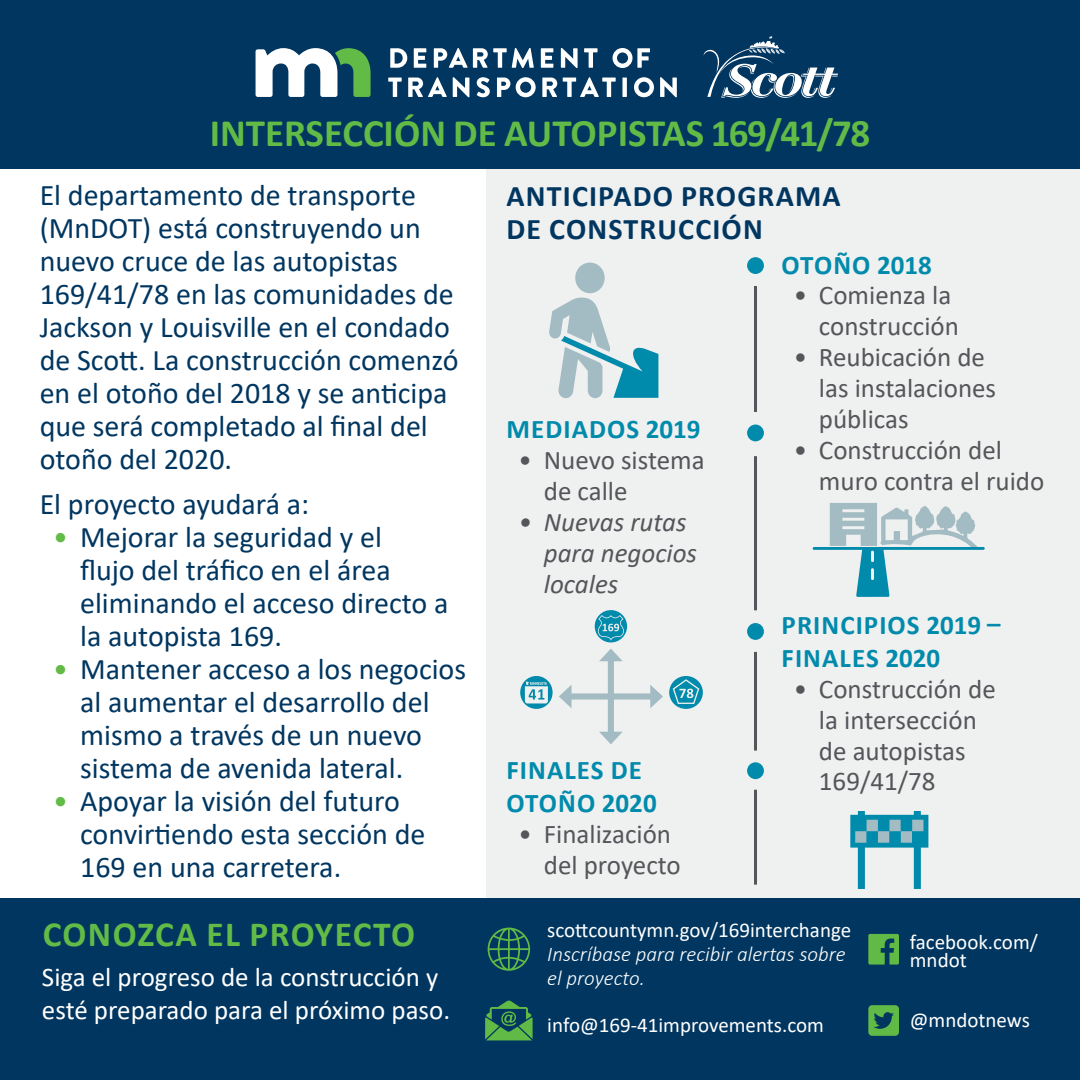
<style>
.page{position:relative;width:1080px;height:1080px;background:#fff}
.page>*{position:absolute;margin:0;border:0;box-sizing:border-box;transform-origin:0 0}
.t1{font:700 39px "Calibri";color:#62bb46}
.t2{font:700 35.4px "Calibri";letter-spacing:.035em;color:#62bb46}
.t3{font:30px/33px "Calibri";color:#003660}
.t4{font:700 30px/33px "Calibri";letter-spacing:.04em;color:#003660}
.t5{font:27px/30.9px "Calibri";color:#54565a}
.t6{font:27px/33px "Calibri";color:#fff}
.t7{font:700 27px/33px "Calibri";letter-spacing:.04em;color:#008aab}
.t8{font:italic 27px/30.9px "Calibri";color:#54565a}
.t9{font:700 27px "Calibri";letter-spacing:.01em;color:#008aab}
.t10{font:21px/18px "Calibri";color:#fff}
.t11{font:italic 300 21px/23.7px "Calibri";color:#fff}
.s1{color:#62bb46}
</style>
<div class="page">
<div style="left:486px;top:163px;width:594px;height:753px;background:#eff0f0"></div>
<div style="left:0;top:0;width:1080px;height:168px;background:#003660"></div>
<div style="left:0;top:899px;width:1080px;height:181px;background:#003660"></div>
<svg style="left:485px;top:1000px;width:48px;height:40px"></svg>
<svg style="left:868px;top:934px;width:31px;height:31px"></svg>
<svg style="left:868px;top:1005px;width:31px;height:31px"></svg>
<svg style="left:549px;top:263px;width:109px;height:136px"></svg>
<svg style="left:813px;top:503px;width:172px;height:94px"></svg>
<div style="left:608px;top:660px;width:6px;height:73px;background:#a3bbc3"></div>
<svg style="left:599px;top:649px;width:23px;height:12px"></svg>
<svg style="left:599px;top:732px;width:23px;height:12px"></svg>
<div style="left:570px;top:693px;width:82px;height:7px;background:#a3bbc3"></div>
<svg style="left:650px;top:685px;width:13px;height:23px"></svg>
<svg style="left:559px;top:685px;width:13px;height:23px"></svg>
<svg style="left:595px;top:610px;width:32px;height:32px"></svg>
<svg style="left:520px;top:676px;width:33px;height:33px"></svg>
<svg style="left:669px;top:676px;width:34px;height:33px"></svg>
<svg style="left:850px;top:811px;width:78px;height:78px"></svg>
<svg style="left:488px;top:928px;width:42px;height:43px"></svg>
<hr style="left:754px;top:286px;width:3px;height:126px;background:#54565a">
<hr style="left:754px;top:456px;width:3px;height:154px;background:#54565a">
<hr style="left:754px;top:652px;width:3px;height:99px;background:#54565a">
<hr style="left:754px;top:790px;width:3px;height:95px;background:#54565a">
<div style="left:747px;top:257px;width:17px;height:17px;background:#008aab;border-radius:50%"></div>
<div style="left:747px;top:425px;width:17px;height:16px;background:#008aab;border-radius:50%"></div>
<div style="left:747px;top:623px;width:17px;height:17px;background:#008aab;border-radius:50%"></div>
<div style="left:747px;top:762px;width:17px;height:17px;background:#008aab;border-radius:50%"></div>
<svg style="left:704px;top:36px;width:134px;height:62px"></svg>
<svg style="left:256px;top:48px;width:115px;height:49px"></svg>
<svg style="left:390px;top:48px;width:17px;height:20px"></svg>
<svg style="left:414px;top:48px;width:12px;height:20px"></svg>
<svg style="left:434px;top:48px;width:100px;height:20px"></svg>
<svg style="left:541px;top:48px;width:12px;height:20px"></svg>
<svg style="left:561px;top:48px;width:17px;height:20px"></svg>
<svg style="left:584px;top:48px;width:14px;height:20px"></svg>
<svg style="left:613px;top:48px;width:37px;height:20px"></svg>
<svg style="left:388px;top:78px;width:14px;height:19px"></svg>
<svg style="left:408px;top:77px;width:39px;height:20px"></svg>
<svg style="left:453px;top:77px;width:16px;height:20px"></svg>
<svg style="left:477px;top:77px;width:13px;height:20px"></svg>
<svg style="left:497px;top:78px;width:13px;height:19px"></svg>
<svg style="left:516px;top:77px;width:20px;height:20px"></svg>
<svg style="left:542px;top:78px;width:15px;height:19px"></svg>
<svg style="left:563px;top:77px;width:53px;height:20px"></svg>
<div style="left:622px;top:78px;width:5px;height:19px;background:#fff"></div>
<svg style="left:634px;top:77px;width:20px;height:20px"></svg>
<svg style="left:660px;top:77px;width:17px;height:20px"></svg>
<h1 class="t1" style="left:210px;top:105px;width:662px">INTERSECCIÓN DE AUTOPISTAS 169/41/78</h1>
<p class="t3" style="left:40px;top:177px;width:420px">El departamento de transporte (MnDOT) está construyendo un nuevo cruce de las autopistas<br>169/41/78 en las comunidades de<br>Jackson y Louisville en el condado de Scott. La construcción comenzó en el otoño del 2018 y se anticipa que será completado al final del otoño del 2020.</p>
<p class="t3" style="left:40px;top:486px;width:271px">El proyecto ayudará a:</p>
<p class="t3" style="left:80px;top:519px;width:370px;text-indent:-27px"><span class="s1">•</span> Mejorar la seguridad y el<br>flujo del tráfico en el área eliminando el acceso directo a la autopista 169.</p>
<p class="t3" style="left:80px;top:651px;width:388px;text-indent:-27px"><span class="s1">•</span> Mantener acceso a los negocios al aumentar el desarrollo del mismo a través de un nuevo sistema de avenida lateral.</p>
<p class="t3" style="left:80px;top:783px;width:347px;text-indent:-27px"><span class="s1">•</span> Apoyar la visión del futuro convirtiendo esta sección de<br>169 en una carretera.</p>
<p class="t4" style="left:507px;top:179px;width:336px">ANTICIPADO PROGRAMA<br>DE CONSTRUCCIÓN</p>
<p class="t9" style="left:782px;top:246px;width:152px">OTOÑO 2018</p>
<p class="t5" style="left:794px;top:279px;width:167px;text-align:right">• Comienza la construcción</p>
<p class="t5" style="left:819px;top:341px;width:179px;text-indent:-25px">• Reubicación de las instalaciones públicas</p>
<p class="t5" style="left:819px;top:434px;width:227px;text-indent:-25px">• Construcción del muro contra el ruido</p>
<p class="t7" style="left:506px;top:412px;width:196px">MEDIADOS 2019</p>
<p class="t5" style="left:544px;top:444px;width:162px;text-indent:-25px">• Nuevo sistema de calle</p>
<p class="t8" style="left:544px;top:505px;width:155px;text-indent:-25px">• Nuevas rutas para negocios locales</p>
<p class="t7" style="left:782px;top:608px;width:221px">PRINCIPIOS 2019 –<br>FINALES 2020</p>
<p class="t5" style="left:819px;top:673px;width:178px;text-indent:-25px">• Construcción de la intersección de autopistas<br>169/41/78</p>
<p class="t7" style="left:506px;top:753px;width:152px">FINALES DE<br>OTOÑO 2020</p>
<p class="t5" style="left:544px;top:818px;width:138px;text-indent:-25px">• Finalización del proyecto</p>
<p class="t2" style="left:43px;top:910px;width:374px">CONOZCA EL PROYECTO</p>
<p class="t6" style="left:42px;top:960px;width:410px">Siga el progreso de la construcción y esté preparado para el próximo paso.</p>
<p class="t10" style="left:547px;top:921px;width:305px">scottcountymn.gov/169interchange</p>
<p class="t11" style="left:547px;top:942px;width:300px">Inscríbase para recibir alertas sobre el proyecto.</p>
<p class="t10" style="left:547px;top:1015px;width:278px">info@169-41improvements.com</p>
<p class="t10" style="left:910px;top:933px;width:130px">facebook.com/ mndot</p>
<p class="t10" style="left:910px;top:1011px;width:122px">@mndotnews</p>
</div>
